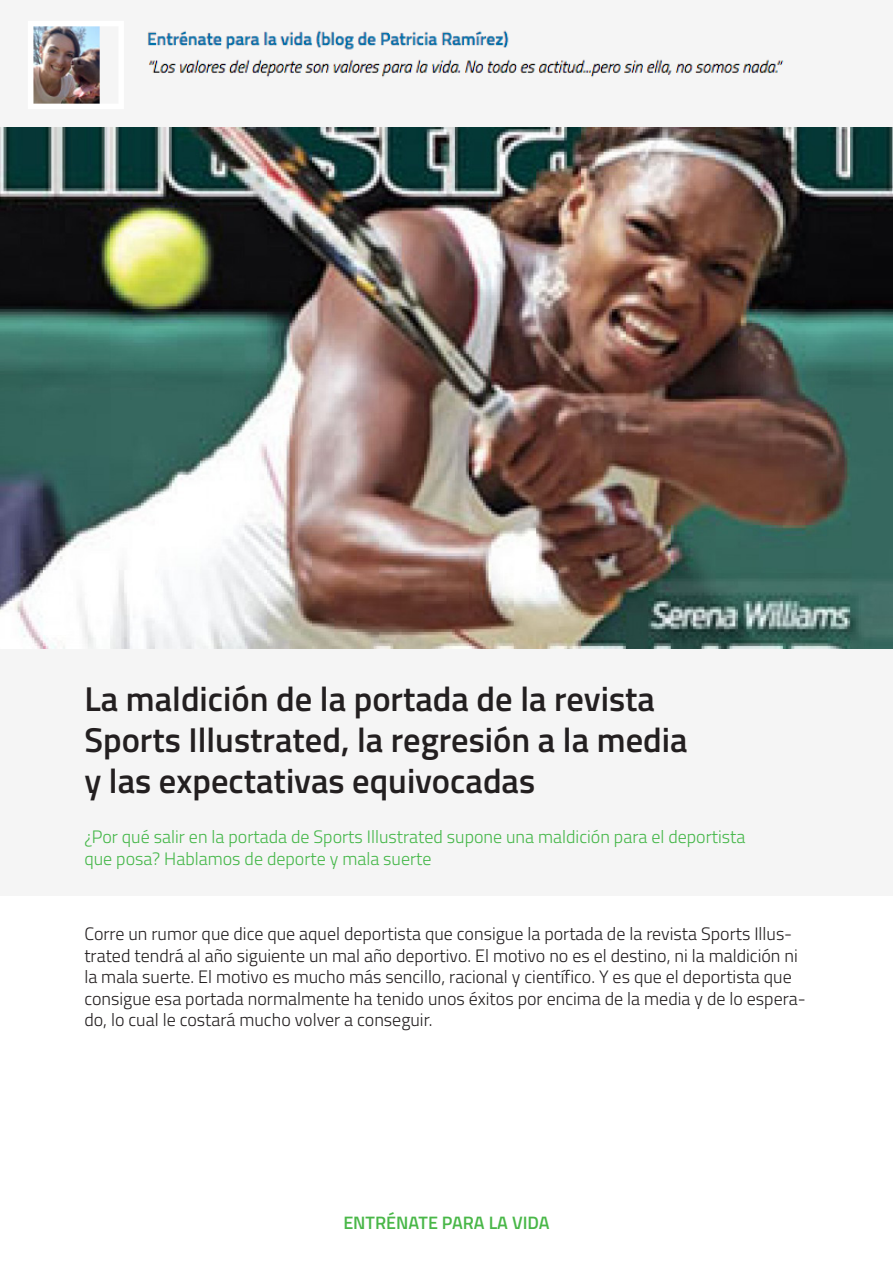
<style>
.page{position:relative;width:893px;height:1263px;background:#fff}
.page>*{position:absolute;margin:0;border:0;box-sizing:border-box;transform-origin:0 0}
.t1{font:600 34.5px "Titillium Web";color:#231f20}
.t2{font:300 18px/21.6px "Titillium Web";color:#231f20}
.t3{font:300 18px/21.6px "Titillium Web";color:#45b749}
.t4{font:600 18px "Titillium Web";color:#49b748}
</style>
<div class="page">
<div style="left:0;top:0;width:893px;height:128px;background:#f5f5f5"></div>
<div style="left:0;top:646px;width:893px;height:250px;background:#f5f5f5"></div>
<img style="left:33px;top:26px;width:751px;height:78px">
<img style="left:0;top:128px;width:893px;height:520px">
<p class="t1" style="left:84px;top:673px;width:572px">La maldición de la portada de la revista</p>
<p class="t1" style="left:84px;top:714px;width:605px">Sports Illustrated, la regresión a la media</p>
<p class="t1" style="left:84px;top:755px;width:452px">y las expectativas equivocadas</p>
<p class="t3" style="left:84px;top:825px;width:663px">¿Por qué salir en la portada de Sports Illustrated supone una maldición para el deportista que posa? Hablamos de deporte y mala suerte</p>
<p class="t2" style="left:84px;top:922px;width:723px">Corre un rumor que dice que aquel deportista que consigue la portada de la revista Sports Illus&shy;trated tendrá al año siguiente un mal año deportivo. El motivo no es el destino, ni la maldición ni la mala suerte. El motivo es mucho más sencillo, racional y científico. Y es que el deportista que consigue esa portada normalmente ha tenido unos éxitos por encima de la media y de lo espera&shy;do, lo cual le costará mucho volver a conseguir.</p>
<p class="t4" style="left:343px;top:1209px;width:208px">ENTRÉNATE PARA LA VIDA</p>
</div>
